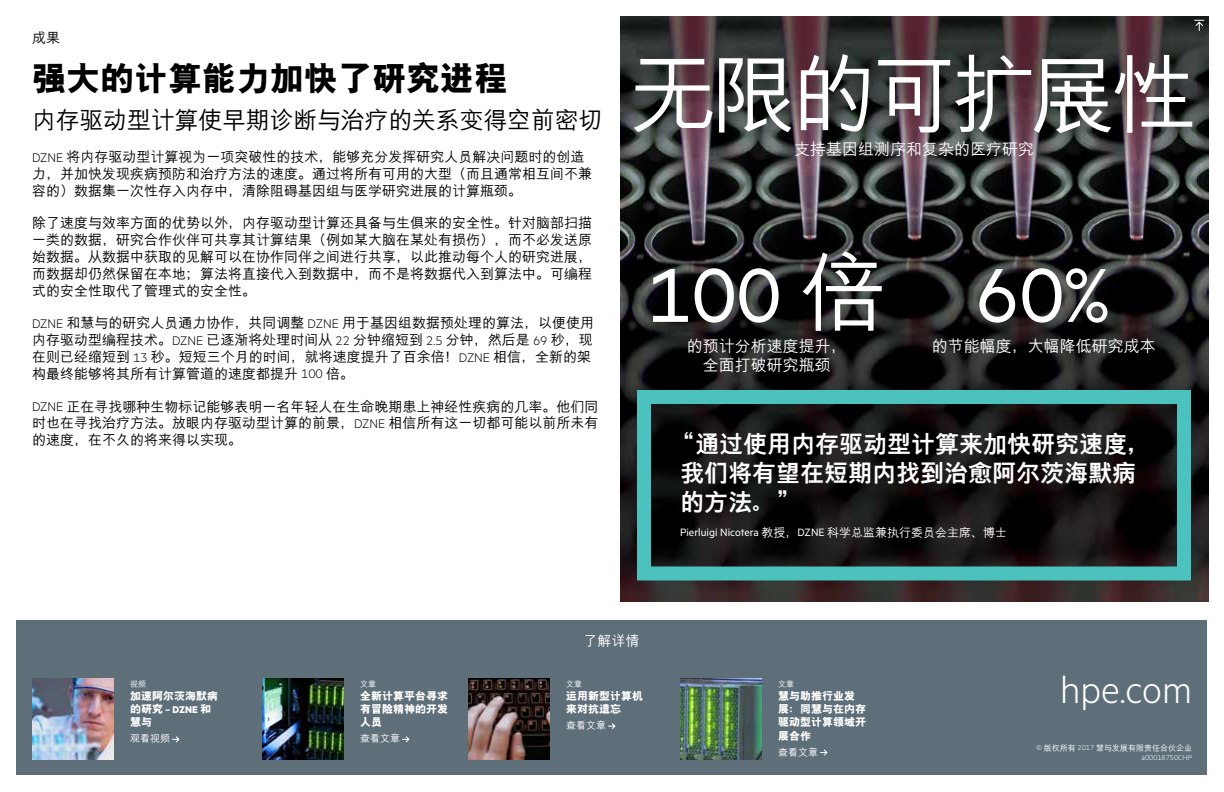
<style>
.page{position:relative;width:1224px;height:792px;background:#fff}
.page>*{position:absolute;margin:0;border:0;box-sizing:border-box;transform-origin:0 0}
.t1{font:500 86px "M Hei PRC";letter-spacing:-.07em;color:#fff}
.t2{font:86px "Metric HPE";color:#fff}
.t3{font:300 42px "Metric HPE";color:#fff}
.t4{font:800 34px "M Hei PRC";color:#000}
.t5{font:800 24px/28.8px "M Hei PRC";color:#fff}
.t6{font:500 24px "M Hei PRC";letter-spacing:-.01em;color:#000}
.t7{font:500 16px "M Hei PRC";color:#fff}
.t8{font:500 14px/16.8px "M Hei PRC";color:#000}
.t9{font:500 14px "M Hei PRC";color:#fff}
.t10{font:12px "Metric HPE";color:#fff}
.t11{font:800 11px/13.2px "M Hei PRC";color:#fff}
.t12{font:700 11px "Metric HPE";color:#fff}
.t13{font:500 10px "M Hei PRC";color:#fff}
.t14{font:500 8px "M Hei PRC";color:#fff}
.t15{font:300 8px "Metric HPE";color:#fff}
.s1{font-family:"Metric HPE";font-weight:300}
.s2{font-family:"M Hei PRC";font-weight:500}
.s3{font-family:"M Hei PRC";font-weight:800}
</style>
<div class="page">
<img style="left:620px;top:16px;width:588px;height:586px">
<svg style="left:1193px;top:19px;width:12px;height:13px"></svg>
<div style="left:637px;top:390px;width:554px;height:190px;border:14px solid #4cc2bf"></div>
<div style="left:16px;top:620px;width:1192px;height:156px;background:#5e6f7a"></div>
<svg style="left:402px;top:736px;width:8px;height:7px"></svg>
<svg style="left:172px;top:736px;width:8px;height:7px"></svg>
<svg style="left:608px;top:723px;width:8px;height:6px"></svg>
<svg style="left:820px;top:749px;width:8px;height:7px"></svg>
<img style="left:262px;top:678px;width:82px;height:82px">
<img style="left:32px;top:678px;width:82px;height:82px">
<img style="left:468px;top:678px;width:82px;height:82px">
<img style="left:680px;top:678px;width:82px;height:82px">
<p class="t8" style="left:32px;top:29px;width:29px">成果</p>
<h3 class="t4" style="left:32px;top:62px;width:477px">强大的计算能力加快了研究进程</h3>
<h3 class="t6" style="left:32px;top:108px;width:572px">内存驱动型计算使早期诊断与治疗的关系变得空前密切</h3>
<p class="t8" style="left:32px;top:148px;width:561px"><span class="s1">DZNE</span> 将内存驱动型计算视为一项突破性的技术，能够充分发挥研究人员解决问题时的创造力，并加快发现疾病预防和治疗方法的速度。通过将所有可用的大型（而且通常相互间不兼容的）数据集一次性存入内存中，清除阻碍基因组与医学研究进展的计算瓶颈。</p>
<p class="t8" style="left:32px;top:215px;width:561px;text-align:justify">除了速度与效率方面的优势以外，内存驱动型计算还具备与生俱来的安全性。针对脑部扫描一类的数据，研究合作伙伴可共享其计算结果（例如某大脑在某处有损伤），而不必发送原始数据。从数据中获取的见解可以在协作同伴之间进行共享，以此推动每个人的研究进展，而数据却仍然保留在本地；算法将直接代入到数据中，而不是将数据代入到算法中。可编程式的安全性取代了管理式的安全性。</p>
<p class="t8" style="left:32px;top:315px;width:564px"><span class="s1">DZNE</span> 和慧与的研究人员通力协作，共同调整 <span class="s1">DZNE</span> 用于基因组数据预处理的算法，以便使用内存驱动型编程技术。<span class="s1">DZNE</span> 已逐渐将处理时间从 <span class="s1">22</span> 分钟缩短到 <span class="s1">2.5</span> 分钟，然后是 <span class="s1">69</span> 秒，现在则已经缩短到 <span class="s1">13</span> 秒。短短三个月的时间，就将速度提升了百余倍！<span class="s1">DZNE</span> 相信，全新的架构最终能够将其所有计算管道的速度都提升 <span class="s1">100</span> 倍。</p>
<p class="t8" style="left:32px;top:398px;width:568px;text-align:justify"><span class="s1">DZNE</span> 正在寻找哪种生物标记能够表明一名年轻人在生命晚期患上神经性疾病的几率。他们同时也在寻找治疗方法。放眼内存驱动型计算的前景，<span class="s1">DZNE</span> 相信所有这一切都可能以前所未有的速度，在不久的将来得以实现。</p>
<h1 class="t1" style="left:631px;top:52px;width:567px">无限的可扩展性</h1>
<p class="t7" style="left:794px;top:141px;width:241px">支持基因组测序和复杂的医疗研究</p>
<h1 class="t1" style="left:800px;top:250px;width:87px">倍</h1>
<p class="t7" style="left:703px;top:358px;width:129px">全面打破研究瓶颈</p>
<h1 class="t2" style="left:647px;top:245px;width:136px">100</h1>
<p class="t7" style="left:687px;top:339px;width:161px">的预计分析速度提升，</p>
<h1 class="t2" style="left:975px;top:245px;width:136px">60%</h1>
<p class="t7" style="left:932px;top:339px;width:225px">的节能幅度，大幅降低研究成本</p>
<h3 class="t5" style="left:680px;top:429px;width:472px;text-indent:-9px">“通过使用内存驱动型计算来加快研究速度，我们将有望在短期内找到治愈阿尔茨海默病的方法。”</h3>
<p class="t10" style="left:680px;top:526px;width:329px">Pierluigi Nicotera <span class="s2">教授，</span>DZNE <span class="s2">科学总监兼执行委员会主席、博士</span></p>
<p class="t14" style="left:130px;top:680px;width:17px">视频</p>
<p class="t11" style="left:130px;top:689px;width:89px">加速阿尔茨海默病</p>
<p class="t12" style="left:130px;top:703px;width:83px"><span class="s3">的研究</span> – DZNE <span class="s3">和</span></p>
<p class="t11" style="left:130px;top:716px;width:23px">慧与</p>
<p class="t13" style="left:130px;top:734px;width:41px">观看视频</p>
<p class="t14" style="left:360px;top:680px;width:17px">文章</p>
<p class="t11" style="left:360px;top:689px;width:89px;text-align:justify">全新计算平台寻求有冒险精神的开发人员</p>
<p class="t13" style="left:360px;top:734px;width:41px">查看文章</p>
<p class="t9" style="left:584px;top:634px;width:57px">了解详情</p>
<p class="t14" style="left:566px;top:680px;width:17px">文章</p>
<p class="t11" style="left:566px;top:689px;width:78px">运用新型计算机来对抗遗忘</p>
<p class="t13" style="left:566px;top:721px;width:41px">查看文章</p>
<p class="t14" style="left:778px;top:680px;width:17px">文章</p>
<p class="t11" style="left:778px;top:689px;width:89px">慧与助推行业发展：同慧与在内存驱动型计算领域开展合作</p>
<p class="t13" style="left:778px;top:747px;width:41px">查看文章</p>
<h2 class="t3" style="left:1060px;top:665px;width:133px">hpe.com</h2>
<p class="t14" style="left:1036px;top:744px;width:157px"><span class="s1">©</span> 版权所有 <span class="s1">2017</span> 慧与发展有限责任合伙企业</p>
<p class="t15" style="left:1142px;top:753px;width:52px">a00018750CHP</p>
</div>
